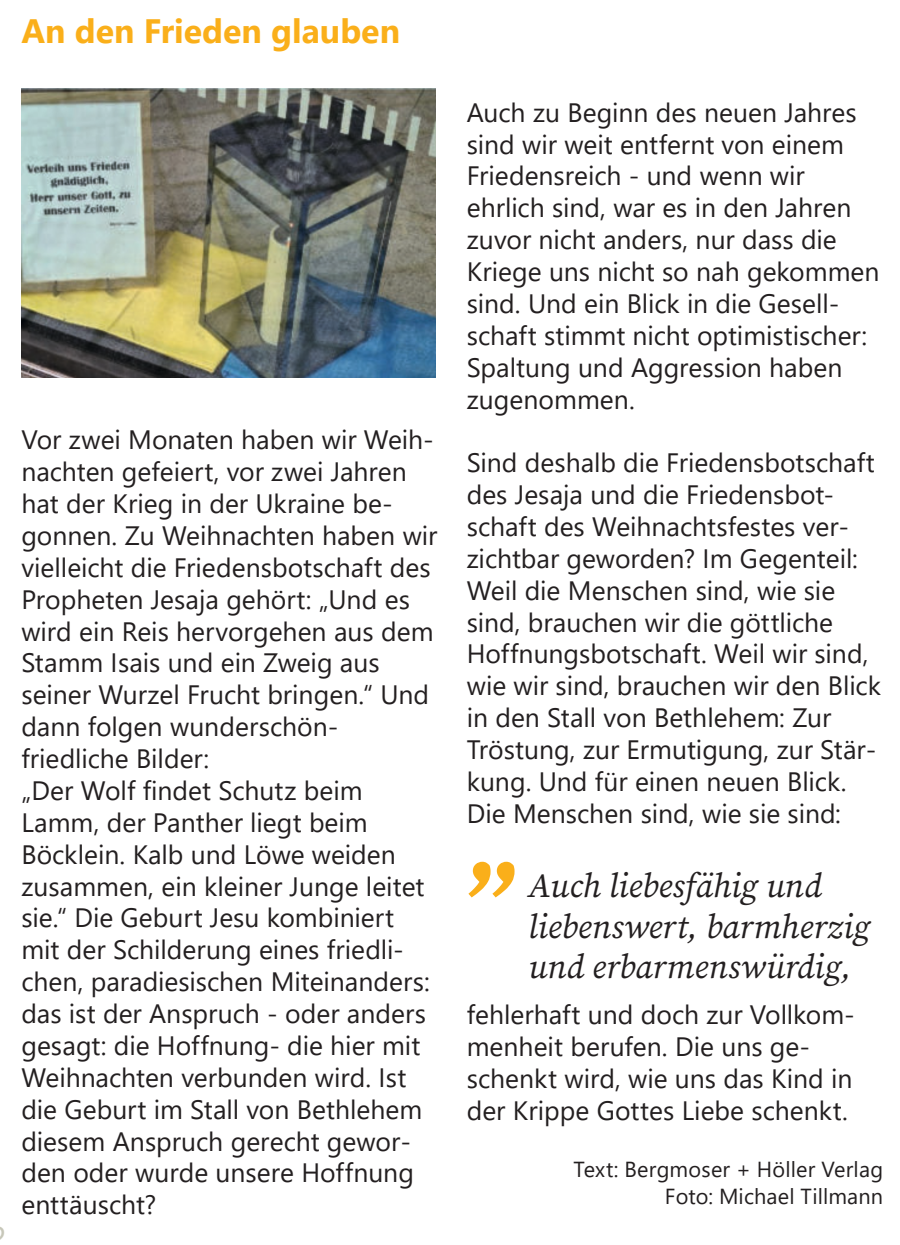
<style>
.page{position:relative;width:900px;height:1245px;background:#fff}
.page>*{position:absolute;margin:0;border:0;box-sizing:border-box;transform-origin:0 0}
.t1{font:italic 700 115.8px "Source Serif Pro";color:#faaf1a}
.t2{font:italic 33.75px/40.5px "Source Serif Pro";letter-spacing:.005em;color:#231f20}
.t3{font:700 33.75px "Segoe UI";color:#faaf1a}
.t4{font:26.55px/31.8px "Segoe UI";color:#231f20}
.t5{font:21.75px/26.5px "Segoe UI";letter-spacing:.01em;color:#231f20;text-align:right}
</style>
<div class="page">
<img style="left:21px;top:89px;width:414px;height:288px">
<p class="t3" style="left:21px;top:18px;width:380px">An den Frieden glauben</p>
<p class="t4" style="left:21px;top:426px;width:418px">Vor zwei Monaten haben wir Weih&shy;nachten gefeiert, vor zwei Jahren hat der Krieg in der Ukraine be&shy;gonnen. Zu Weihnachten haben wir vielleicht die Friedensbotschaft des<br>Propheten Jesaja gehört: „Und es wird ein Reis hervorgehen aus dem<br>Stamm Isais und ein Zweig aus seiner Wurzel Frucht bringen.“ Und dann folgen wunderschön&shy;friedliche Bilder:<br>„Der Wolf findet Schutz beim<br>Lamm, der Panther liegt beim<br>Böcklein. Kalb und Löwe weiden zusammen, ein kleiner Junge leitet sie.“ Die Geburt Jesu kombiniert mit der Schilderung eines friedli&shy;chen, paradiesischen Miteinanders: das ist der Anspruch - oder anders gesagt: die Hoffnung- die hier mit<br>Weihnachten verbunden wird. Ist die Geburt im Stall von Bethlehem diesem Anspruch gerecht gewor&shy;den oder wurde unsere Hoffnung enttäuscht?</p>
<p class="t4" style="left:467px;top:99px;width:414px">Auch zu Beginn des neuen Jahres sind wir weit entfernt von einem<br>Friedensreich - und wenn wir ehrlich sind, war es in den Jahren zuvor nicht anders, nur dass die<br>Kriege uns nicht so nah gekommen sind. Und ein Blick in die Gesell&shy;schaft stimmt nicht optimistischer:<br>Spaltung und Aggression haben zugenommen.</p>
<p class="t4" style="left:467px;top:449px;width:416px">Sind deshalb die Friedensbotschaft des Jesaja und die Friedensbot&shy;schaft des Weihnachtsfestes ver&shy;zichtbar geworden? Im Gegenteil:<br>Weil die Menschen sind, wie sie sind, brauchen wir die göttliche Hoffnungsbotschaft. Weil wir sind, wie wir sind, brauchen wir den Blick in den Stall von Bethlehem: Zur Tröstung, zur Ermutigung, zur Stär&shy;kung. Und für einen neuen Blick.<br>Die Menschen sind, wie sie sind:</p>
<h1 class="t1" style="left:467px;top:760px;width:59px">„</h1>
<p class="t2" style="left:528px;top:865px;width:343px">Auch liebesfähig und liebenswert, barmherzig und erbarmenswürdig,</p>
<p class="t4" style="left:467px;top:1001px;width:390px">fehlerhaft und doch zur Vollkom&shy;menheit berufen. Die uns ge&shy;schenkt wird, wie uns das Kind in der Krippe Gottes Liebe schenkt.</p>
<p class="t5" style="left:574px;top:1158px;width:311px">Text: Bergmoser + Höller Verlag<br>Foto: Michael Tillmann</p>
</div>
